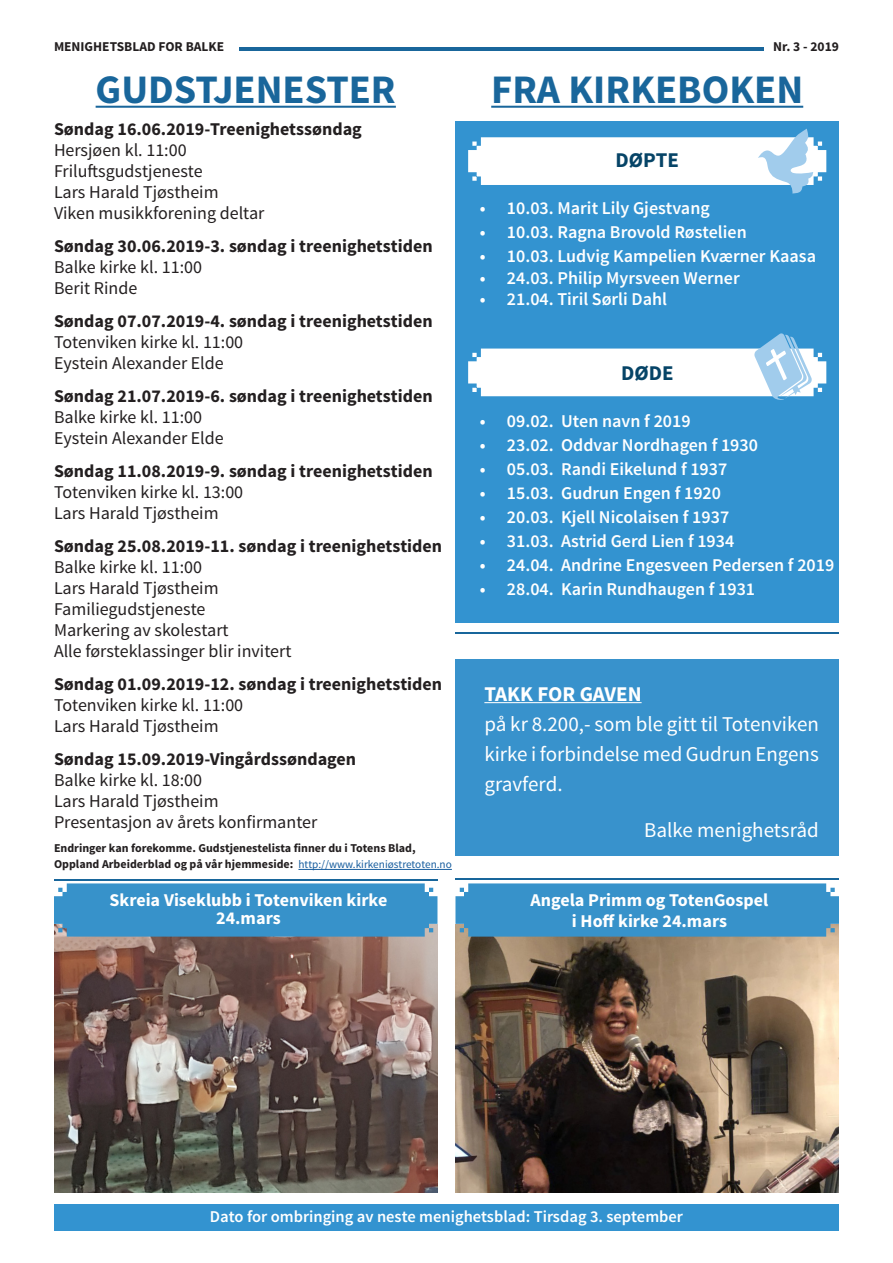
<style>
.page{position:relative;width:893px;height:1263px;background:#fff}
.page>*{position:absolute;margin:0;border:0;box-sizing:border-box;transform-origin:0 0}
.t1{font:700 40.5px "Source Sans Pro";color:#19669b}
.t2{font:21px/30px "Source Sans Pro";color:#fff;text-align:justify}
.t3{font:700 21px "Source Sans Pro";color:#fff}
.t4{font:700 21px "Source Sans Pro";color:#064467}
.t5{font:18px "Source Sans Pro";color:#231f20}
.t6{font:600 18px "Source Sans Pro";color:#fff}
.t7{font:700 18px "Source Sans Pro";color:#231f20}
.t8{font:700 18px "Source Sans Pro";color:#fff}
.t9{font:600 16.5px "Source Sans Pro";color:#fff}
.t10{font:700 13.5px "Source Sans Pro";color:#231f20}
.t11{font:700 12px "Source Sans Pro";color:#231f20}
.s1{font-weight:400;font-size:11.25px;color:#175d9e}
</style>
<div class="page">
<hr style="left:239px;top:47px;width:525px;height:4px;background:#19669b">
<hr style="left:96px;top:106px;width:300px;height:2px;background:#19669b">
<hr style="left:491px;top:106px;width:312px;height:2px;background:#19669b">
<div style="left:54px;top:1204px;width:785px;height:27px;background:#3393d0"></div>
<hr style="left:298px;top:869px;width:154px;height:1px;background:#175d9e">
<div style="left:455px;top:121px;width:384px;height:502px;background:#3393d0"></div>
<svg style="left:468px;top:129px;width:358px;height:65px"></svg>
<svg style="left:468px;top:333px;width:358px;height:67px"></svg>
<hr style="left:54px;top:879px;width:383px;height:1px;background:#18669b">
<hr style="left:455px;top:632px;width:384px;height:2px;background:#18669b">
<img style="left:54px;top:925px;width:384px;height:268px">
<img style="left:455px;top:936px;width:384px;height:257px">
<div style="left:455px;top:883px;width:384px;height:53px;background:#3792ca"></div>
<div style="left:54px;top:883px;width:383px;height:53px;background:#3792ca"></div>
<hr style="left:455px;top:878px;width:384px;height:1px;background:#18669b">
<div style="left:455px;top:660px;width:384px;height:196px;background:#3892cc"></div>
<hr style="left:484px;top:702px;width:158px;height:1px;background:#fff">
<p class="t10" style="left:54px;top:38px;width:172px">MENIGHETSBLAD FOR BALKE</p>
<p class="t10" style="left:773px;top:38px;width:67px">Nr. 3 - 2019</p>
<p class="t1" style="left:96px;top:63px;width:302px">GUDSTJENESTER</p>
<p class="t1" style="left:491px;top:63px;width:314px">FRA KIRKEBOKEN</p>
<p class="t7" style="left:54px;top:117px;width:309px">Søndag 16.06.2019-Treenighetssøndag</p>
<p class="t5" style="left:54px;top:139px;width:134px">Hersjøen kl. 11:00</p>
<p class="t5" style="left:54px;top:160px;width:150px">Friluftsgudstjeneste</p>
<p class="t5" style="left:54px;top:181px;width:166px">Lars Harald Tjøstheim</p>
<p class="t5" style="left:54px;top:202px;width:212px">Viken musikkforening deltar</p>
<p class="t7" style="left:54px;top:234px;width:380px">Søndag 30.06.2019-3. søndag i treenighetstiden</p>
<p class="t5" style="left:54px;top:256px;width:150px">Balke kirke kl. 11:00</p>
<p class="t5" style="left:54px;top:277px;width:85px">Berit Rinde</p>
<p class="t7" style="left:54px;top:309px;width:380px">Søndag 07.07.2019-4. søndag i treenighetstiden</p>
<p class="t5" style="left:54px;top:331px;width:191px">Totenviken kirke kl. 11:00</p>
<p class="t5" style="left:54px;top:352px;width:171px">Eystein Alexander Elde</p>
<p class="t7" style="left:54px;top:384px;width:380px">Søndag 21.07.2019-6. søndag i treenighetstiden</p>
<p class="t5" style="left:54px;top:406px;width:150px">Balke kirke kl. 11:00</p>
<p class="t5" style="left:54px;top:427px;width:171px">Eystein Alexander Elde</p>
<p class="t7" style="left:54px;top:459px;width:380px">Søndag 11.08.2019-9. søndag i treenighetstiden</p>
<p class="t5" style="left:54px;top:481px;width:191px">Totenviken kirke kl. 13:00</p>
<p class="t5" style="left:54px;top:502px;width:166px">Lars Harald Tjøstheim</p>
<p class="t7" style="left:54px;top:534px;width:390px">Søndag 25.08.2019-11. søndag i treenighetstiden</p>
<p class="t5" style="left:54px;top:556px;width:150px">Balke kirke kl. 11:00</p>
<p class="t5" style="left:54px;top:577px;width:166px">Lars Harald Tjøstheim</p>
<p class="t5" style="left:54px;top:598px;width:153px">Familiegudstjeneste</p>
<p class="t5" style="left:54px;top:619px;width:176px">Markering av skolestart</p>
<p class="t5" style="left:54px;top:640px;width:239px">Alle førsteklassinger blir invitert</p>
<p class="t7" style="left:54px;top:672px;width:390px">Søndag 01.09.2019-12. søndag i treenighetstiden</p>
<p class="t5" style="left:54px;top:694px;width:191px">Totenviken kirke kl. 11:00</p>
<p class="t5" style="left:54px;top:715px;width:166px">Lars Harald Tjøstheim</p>
<p class="t7" style="left:54px;top:747px;width:304px">Søndag 15.09.2019-Vingårdssøndagen</p>
<p class="t5" style="left:54px;top:769px;width:150px">Balke kirke kl. 18:00</p>
<p class="t5" style="left:54px;top:790px;width:166px">Lars Harald Tjøstheim</p>
<p class="t5" style="left:54px;top:811px;width:265px">Presentasjon av årets konfirmanter</p>
<p class="t11" style="left:54px;top:840px;width:363px">Endringer kan forekomme. Gudstjenestelista finner du i Totens Blad,</p>
<p class="t11" style="left:54px;top:856px;width:399px">Oppland Arbeiderblad og på vår hjemmeside: <span class="s1">http://www.kirkeniøstretoten.no</span></p>
<p class="t8" style="left:110px;top:888px;width:279px">Skreia Viseklubb i Totenviken kirke</p>
<p class="t8" style="left:216px;top:906px;width:66px">24.mars</p>
<p class="t4" style="left:616px;top:147px;width:65px">DØPTE</p>
<p class="t6" style="left:480px;top:197px;width:231px">• 10.03. Marit Lily Gjestvang</p>
<p class="t6" style="left:480px;top:221px;width:268px">• 10.03. Ragna Brovold Røstelien</p>
<p class="t6" style="left:480px;top:245px;width:338px">• 10.03. Ludvig Kampelien Kværner Kaasa</p>
<p class="t6" style="left:480px;top:266px;width:261px">• 24.03. Philip Myrsveen Werner</p>
<p class="t6" style="left:480px;top:288px;width:189px">• 21.04. Tiril Sørli Dahl</p>
<p class="t4" style="left:621px;top:359px;width:54px">DØDE</p>
<p class="t6" style="left:480px;top:410px;width:212px">• 09.02. Uten navn f 2019</p>
<p class="t6" style="left:480px;top:434px;width:280px">• 23.02. Oddvar Nordhagen f 1930</p>
<p class="t6" style="left:480px;top:458px;width:249px">• 05.03. Randi Eikelund f 1937</p>
<p class="t6" style="left:480px;top:482px;width:243px">• 15.03. Gudrun Engen f 1920</p>
<p class="t6" style="left:480px;top:506px;width:251px">• 20.03. Kjell Nicolaisen f 1937</p>
<p class="t6" style="left:480px;top:530px;width:256px">• 31.03. Astrid Gerd Lien f 1934</p>
<p class="t6" style="left:480px;top:554px;width:356px">• 24.04. Andrine Engesveen Pedersen f 2019</p>
<p class="t6" style="left:480px;top:578px;width:277px">• 28.04. Karin Rundhaugen f 1931</p>
<p class="t3" style="left:484px;top:680px;width:159px">TAKK FOR GAVEN</p>
<p class="t2" style="left:484px;top:709px;width:336px">på kr 8.200,- som ble gitt til Totenviken kirke i forbindelse med Gudrun Engens gravferd.</p>
<p class="t2" style="left:644px;top:815px;width:176px">Balke menighetsråd</p>
<p class="t8" style="left:531px;top:888px;width:239px">Angela Primm og TotenGospel</p>
<p class="t8" style="left:572px;top:909px;width:157px">i Hoff kirke 24.mars</p>
<p class="t9" style="left:210px;top:1206px;width:475px">Dato for ombringing av neste menighetsblad: Tirsdag 3. september</p>
</div>
